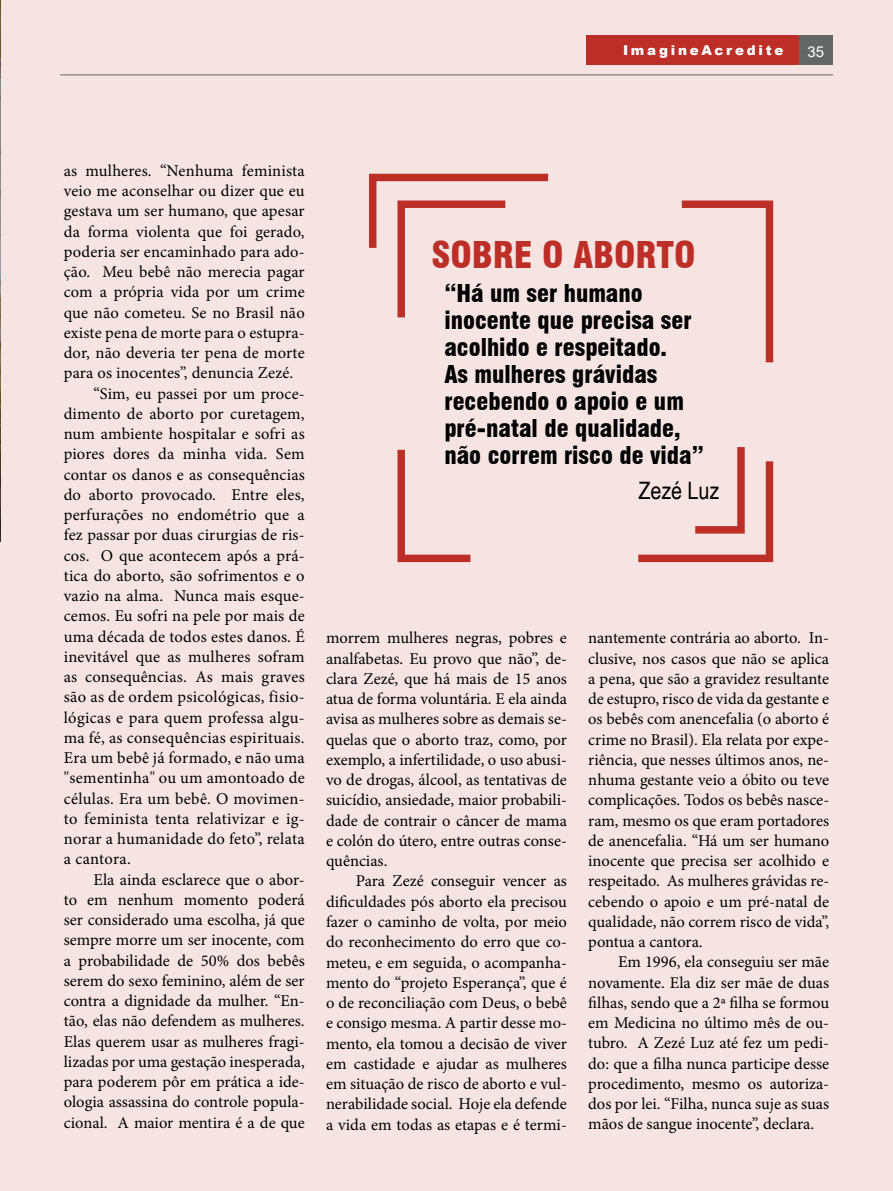
<style>
.page{position:relative;width:893px;height:1191px;background:#f6e4e3}
.page>*{position:absolute;margin:0;border:0;box-sizing:border-box;transform-origin:0 0}
.t1{font:900 condensed 36px "Swiss 721 BT";color:#bd2e26}
.t2{font:900 condensed 24px/27px "Swiss 721 BT";color:#000}
.t3{font:condensed 24px "Helvetica";color:#000}
.t4{font:16.5px/20.2px "Minion Pro";letter-spacing:.005em;color:#000;text-align:justify}
.t5{font:15px "Arial";color:#fff}
.t6{font:900 13.5px "Arial";letter-spacing:.2em;color:#fff}
</style>
<div class="page">
<img style="left:0;top:0;width:1px;height:541px">
<svg style="left:397px;top:450px;width:73px;height:112px"></svg>
<svg style="left:638px;top:447px;width:135px;height:115px"></svg>
<svg style="left:682px;top:200px;width:91px;height:162px"></svg>
<svg style="left:369px;top:174px;width:179px;height:143px"></svg>
<div style="left:798px;top:35px;width:35px;height:30px;background:#656766"></div>
<div style="left:586px;top:35px;width:212px;height:30px;background:#bd2e26"></div>
<hr style="left:60px;top:74px;width:773px;height:1px;background:#73776b">
<p class="t6" style="left:623px;top:40px;width:162px">ImagineAcredite</p>
<p class="t5" style="left:807px;top:41px;width:18px">35</p>
<p class="t4" style="left:64px;top:160px;width:242px">as mulheres. “Nenhuma feminista</p>
<p class="t4" style="left:64px;top:181px;width:242px">veio me aconselhar ou dizer que eu</p>
<p class="t4" style="left:64px;top:201px;width:242px">gestava um ser humano, que apesar</p>
<p class="t4" style="left:64px;top:221px;width:242px">da forma violenta que foi gerado,</p>
<p class="t4" style="left:64px;top:241px;width:242px">poderia ser encaminhado para ado-</p>
<p class="t4" style="left:64px;top:262px;width:242px">ção. Meu bebê não merecia pagar</p>
<p class="t4" style="left:64px;top:282px;width:242px">com a própria vida por um crime</p>
<p class="t4" style="left:64px;top:302px;width:242px">que não cometeu. Se no Brasil não</p>
<p class="t4" style="left:64px;top:322px;width:242px">existe pena de morte para o estupra-</p>
<p class="t4" style="left:64px;top:343px;width:242px">dor, não deveria ter pena de morte</p>
<p class="t4" style="left:64px;top:363px;width:231px">para os inocentes”, denuncia Zezé.</p>
<p class="t4" style="left:94px;top:383px;width:213px">“Sim, eu passei por um proce-</p>
<p class="t4" style="left:64px;top:403px;width:242px">dimento de aborto por curetagem,</p>
<p class="t4" style="left:64px;top:424px;width:242px">num ambiente hospitalar e sofri as</p>
<p class="t4" style="left:64px;top:444px;width:242px">piores dores da minha vida. Sem</p>
<p class="t4" style="left:64px;top:464px;width:242px">contar os danos e as consequências</p>
<p class="t4" style="left:64px;top:484px;width:242px">do aborto provocado. Entre eles,</p>
<p class="t4" style="left:64px;top:505px;width:242px">perfurações no endométrio que a</p>
<p class="t4" style="left:64px;top:525px;width:242px">fez passar por duas cirurgias de ris-</p>
<p class="t4" style="left:64px;top:545px;width:242px">cos. O que acontecem após a prá-</p>
<p class="t4" style="left:64px;top:565px;width:242px">tica do aborto, são sofrimentos e o</p>
<p class="t4" style="left:64px;top:586px;width:242px">vazio na alma. Nunca mais esque-</p>
<p class="t4" style="left:64px;top:606px;width:242px">cemos. Eu sofri na pele por mais de</p>
<p class="t4" style="left:64px;top:626px;width:242px">uma década de todos estes danos. É</p>
<p class="t4" style="left:64px;top:646px;width:242px">inevitável que as mulheres sofram</p>
<p class="t4" style="left:64px;top:667px;width:242px">as consequências. As mais graves</p>
<p class="t4" style="left:64px;top:687px;width:242px">são as de ordem psicológicas, fisio-</p>
<p class="t4" style="left:64px;top:707px;width:242px">lógicas e para quem professa algu-</p>
<p class="t4" style="left:64px;top:727px;width:242px">ma fé, as consequências espirituais.</p>
<p class="t4" style="left:64px;top:748px;width:242px">Era um bebê já formado, e não uma</p>
<p class="t4" style="left:64px;top:768px;width:242px">"sementinha" ou um amontoado de</p>
<p class="t4" style="left:64px;top:788px;width:242px">células. Era um bebê. O movimen-</p>
<p class="t4" style="left:64px;top:808px;width:242px">to feminista tenta relativizar e ig-</p>
<p class="t4" style="left:64px;top:828px;width:242px">norar a humanidade do feto”, relata</p>
<p class="t4" style="left:64px;top:849px;width:69px">a cantora.</p>
<p class="t4" style="left:94px;top:869px;width:213px">Ela ainda esclarece que o abor-</p>
<p class="t4" style="left:64px;top:889px;width:242px">to em nenhum momento poderá</p>
<p class="t4" style="left:64px;top:909px;width:242px">ser considerado uma escolha, já que</p>
<p class="t4" style="left:64px;top:930px;width:242px">sempre morre um ser inocente, com</p>
<p class="t4" style="left:64px;top:950px;width:242px">a probabilidade de 50% dos bebês</p>
<p class="t4" style="left:64px;top:970px;width:242px">serem do sexo feminino, além de ser</p>
<p class="t4" style="left:64px;top:990px;width:242px">contra a dignidade da mulher. “En-</p>
<p class="t4" style="left:64px;top:1011px;width:242px">tão, elas não defendem as mulheres.</p>
<p class="t4" style="left:64px;top:1031px;width:242px">Elas querem usar as mulheres fragi-</p>
<p class="t4" style="left:64px;top:1051px;width:242px">lizadas por uma gestação inesperada,</p>
<p class="t4" style="left:64px;top:1071px;width:242px">para poderem pôr em prática a ide-</p>
<p class="t4" style="left:64px;top:1092px;width:242px">ologia assassina do controle popula-</p>
<p class="t4" style="left:64px;top:1112px;width:242px">cional. A maior mentira é a de que</p>
<h1 class="t1" style="left:432px;top:233px;width:265px">SOBRE O ABORTO</h1>
<h2 class="t2" style="left:444px;top:280px;width:261px">“Há um ser humano inocente que precisa ser acolhido e respeitado.<br>As mulheres grávidas recebendo o apoio e um pré-natal de qualidade, não correm risco de vida”</h2>
<h2 class="t3" style="left:638px;top:476px;width:82px">Zezé Luz</h2>
<p class="t4" style="left:326px;top:628px;width:242px">morrem mulheres negras, pobres e analfabetas. Eu provo que não”, de&shy;clara Zezé, que há mais de 15 anos atua de forma voluntária. E ela ainda avisa as mulheres sobre as demais se&shy;quelas que o aborto traz, como, por exemplo, a infertilidade, o uso abusi&shy;vo de drogas, álcool, as tentativas de suicídio, ansiedade, maior probabili&shy;dade de contrair o câncer de mama e colón do útero, entre outras conse&shy;quências.</p>
<p class="t4" style="left:326px;top:871px;width:242px;text-indent:30px">Para Zezé conseguir vencer as dificuldades pós aborto ela precisou fazer o caminho de volta, por meio do reconhecimento do erro que co&shy;meteu, e em seguida, o acompanha&shy;mento do “projeto Esperança”, que é o de reconciliação com Deus, o bebê e consigo mesma. A partir desse mo&shy;mento, ela tomou a decisão de viver em castidade e ajudar as mulheres em situação de risco de aborto e vul&shy;nerabilidade social. Hoje ela defende a vida em todas as etapas e é termi-</p>
<p class="t4" style="left:588px;top:628px;width:242px">nantemente contrária ao aborto. In&shy;clusive, nos casos que não se aplica a pena, que são a gravidez resultante de estupro, risco de vida da gestante e os bebês com anencefalia (o aborto é crime no Brasil). Ela relata por expe&shy;riência, que nesses últimos anos, ne&shy;nhuma gestante veio a óbito ou teve complicações. Todos os bebês nasce&shy;ram, mesmo os que eram portadores de anencefalia. “Há um ser humano inocente que precisa ser acolhido e respeitado. As mulheres grávidas re&shy;cebendo o apoio e um pré-natal de qualidade, não correm risco de vida”, pontua a cantora.</p>
<p class="t4" style="left:588px;top:952px;width:242px;text-indent:30px">Em 1996, ela conseguiu ser mãe novamente. Ela diz ser mãe de duas filhas, sendo que a 2ª filha se formou em Medicina no último mês de ou&shy;tubro. A Zezé Luz até fez um pedi&shy;do: que a filha nunca participe desse procedimento, mesmo os autoriza&shy;dos por lei. “Filha, nunca suje as suas mãos de sangue inocente”, declara.</p>
</div>
